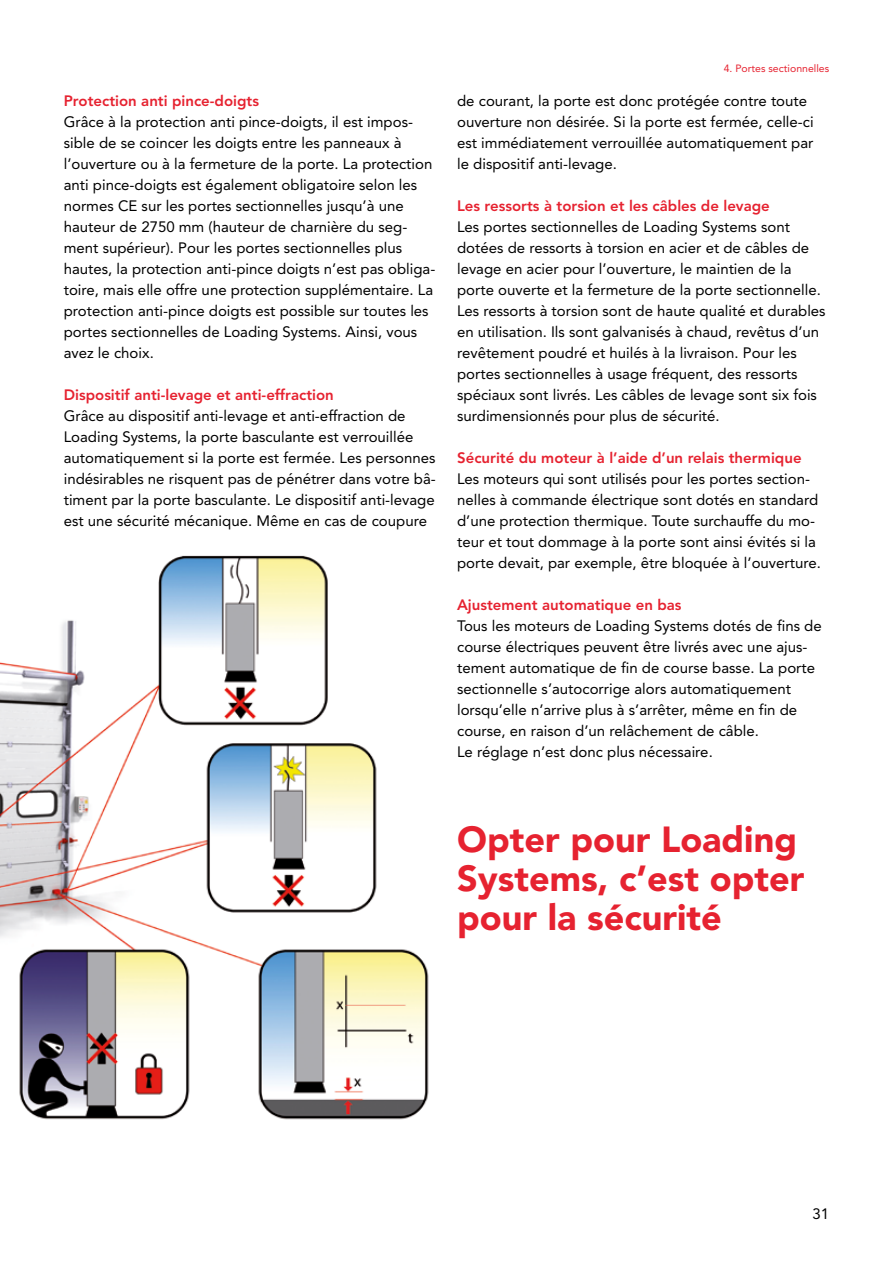
<style>
.page{position:relative;width:893px;height:1263px;background:#fff}
.page>*{position:absolute;margin:0;border:0;box-sizing:border-box;transform-origin:0 0}
.t1{font:900 36px/39px "LS Sans Com";color:#e62230}
.t2{font:15px/21px "LS Sans Com";color:#000}
.t3{font:10.5px "LS Sans Com";color:#e62230}
.s1{font-weight:800;color:#e62230}
</style>
<div class="page">
<img style="left:0;top:555px;width:429px;height:565px">
<p class="t2" style="left:64px;top:90px;width:373px"><span class="s1">Protection anti pince-doigts<br></span>Grâce à la protection anti pince-doigts, il est impos&shy;sible de se coincer les doigts entre les panneaux à l’ouverture ou à la fermeture de la porte. La protection anti pince-doigts est également obligatoire selon les normes CE sur les portes sectionnelles jusqu’à une hauteur de 2750 mm (hauteur de charnière du seg&shy;ment supérieur). Pour les portes sectionnelles plus hautes, la protection anti-pince doigts n’est pas obliga&shy;toire, mais elle offre une protection supplémentaire. La protection anti-pince doigts est possible sur toutes les portes sectionnelles de Loading Systems. Ainsi, vous avez le choix.</p>
<p class="t2" style="left:64px;top:384px;width:374px"><span class="s1">Dispositif anti-levage et anti-effraction<br></span>Grâce au dispositif anti-levage et anti-effraction de Loading Systems, la porte basculante est verrouillée automatiquement si la porte est fermée. Les personnes indésirables ne risquent pas de pénétrer dans votre bâ&shy;timent par la porte basculante. Le dispositif anti-levage est une sécurité mécanique. Même en cas de coupure</p>
<p class="t3" style="left:724px;top:62px;width:107px">4. Portes sectionnelles</p>
<p class="t2" style="left:457px;top:90px;width:358px">de courant, la porte est donc protégée contre toute ouverture non désirée. Si la porte est fermée, celle-ci est immédiatement verrouillée automatiquement par le dispositif anti-levage.</p>
<p class="t2" style="left:457px;top:195px;width:370px"><span class="s1">Les ressorts à torsion et les câbles de levage<br></span>Les portes sectionnelles de Loading Systems sont dotées de ressorts à torsion en acier et de câbles de levage en acier pour l’ouverture, le maintien de la porte ouverte et la fermeture de la porte sectionnelle.<br>Les ressorts à torsion sont de haute qualité et durables en utilisation. Ils sont galvanisés à chaud, revêtus d’un revêtement poudré et huilés à la livraison. Pour les portes sectionnelles à usage fréquent, des ressorts spéciaux sont livrés. Les câbles de levage sont six fois surdimensionnés pour plus de sécurité.</p>
<p class="t2" style="left:457px;top:447px;width:365px"><span class="s1">Sécurité du moteur à l’aide d’un relais thermique </span>Les moteurs qui sont utilisés pour les portes section&shy;nelles à commande électrique sont dotés en standard d’une protection thermique. Toute surchauffe du mo&shy;teur et tout dommage à la porte sont ainsi évités si la porte devait, par exemple, être bloquée à l’ouverture.</p>
<p class="t2" style="left:457px;top:594px;width:366px"><span class="s1">Ajustement automatique en bas<br></span>Tous les moteurs de Loading Systems dotés de fins de course électriques peuvent être livrés avec une ajus&shy;tement automatique de fin de course basse. La porte sectionnelle s’autocorrige alors automatiquement lorsqu’elle n’arrive plus à s’arrêter, même en fin de course, en raison d’un relâchement de câble.<br>Le réglage n’est donc plus nécessaire.</p>
<p class="t1" style="left:457px;top:820px;width:349px">Opter pour Loading<br>Systems, c’est opter pour la sécurité</p>
<p class="t2" style="left:812px;top:1203px;width:18px">31</p>
</div>
